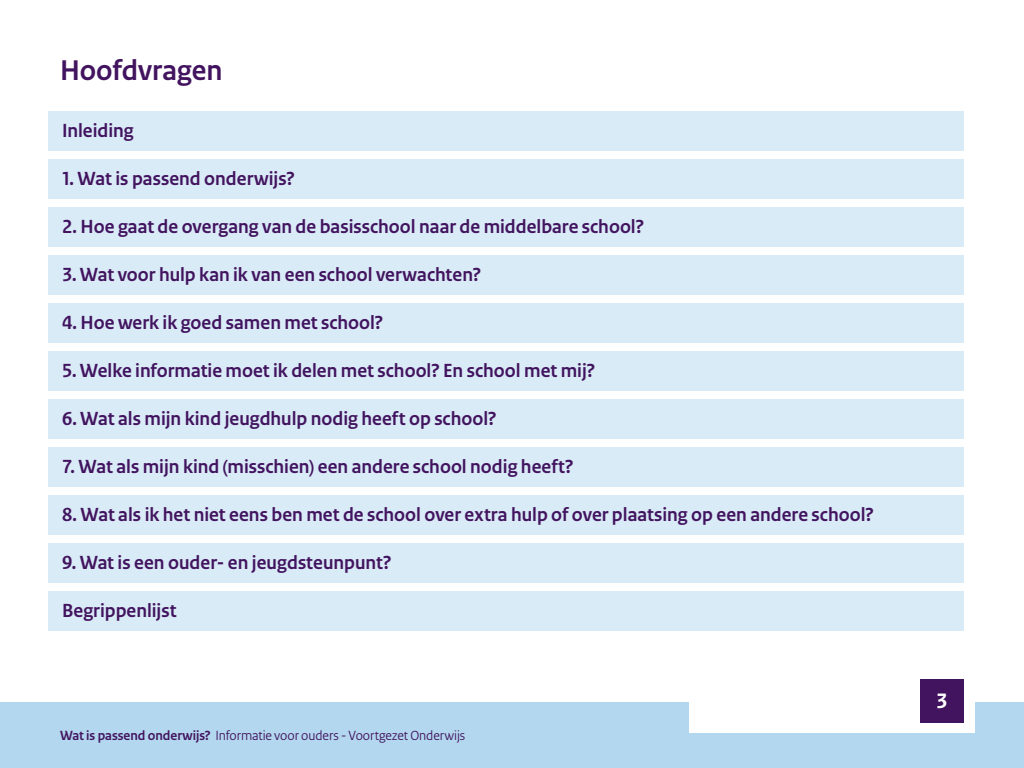
<style>
.page{position:relative;width:1024px;height:768px;background:#fff}
.page>*{position:absolute;margin:0;border:0;box-sizing:border-box;transform-origin:0 0}
.TOC_Titel_Document_I{font:700 30px "Rijksoverheid Sans Heading";color:#42145f}
.t1{font:700 22px "Rijksoverheid Sans Text";color:#fff}
.TOC_Hoofdstuk{font:700 20px "Rijksoverheid Sans Heading";color:#42145f}
.t2{font:14px "Rijksoverheid Sans Heading";letter-spacing:-.005em;color:#42145f}
.s1{font-weight:700}
</style>
<div class="page">
<div style="left:48px;top:111px;width:916px;height:40px;background:#d9ebf7"></div>
<div style="left:48px;top:159px;width:916px;height:40px;background:#d9ebf7"></div>
<div style="left:48px;top:207px;width:916px;height:40px;background:#d9ebf7"></div>
<div style="left:48px;top:255px;width:916px;height:40px;background:#d9ebf7"></div>
<div style="left:48px;top:303px;width:916px;height:40px;background:#d9ebf7"></div>
<div style="left:48px;top:351px;width:916px;height:40px;background:#d9ebf7"></div>
<div style="left:48px;top:399px;width:916px;height:40px;background:#d9ebf7"></div>
<div style="left:48px;top:447px;width:916px;height:40px;background:#d9ebf7"></div>
<div style="left:48px;top:495px;width:916px;height:40px;background:#d9ebf7"></div>
<div style="left:48px;top:543px;width:916px;height:40px;background:#d9ebf7"></div>
<div style="left:48px;top:591px;width:916px;height:40px;background:#d9ebf7"></div>
<div style="left:0;top:702px;width:1024px;height:66px;background:#b2d7ee"></div>
<div style="left:689px;top:670px;width:286px;height:63px;background:#fff"></div>
<div style="left:920px;top:679px;width:44px;height:44px;background:#42145f"></div>
<h2 class="TOC_Titel_Document_I" style="left:60px;top:53px;width:164px">Hoofdvragen</h2>
<h3 class="TOC_Hoofdstuk" style="left:62px;top:119px;width:73px">Inleiding</h3>
<h3 class="TOC_Hoofdstuk" style="left:62px;top:167px;width:234px">1. Wat is passend onderwijs?</h3>
<h3 class="TOC_Hoofdstuk" style="left:62px;top:215px;width:584px">2. Hoe gaat de overgang van de basisschool naar de middelbare school?</h3>
<h3 class="TOC_Hoofdstuk" style="left:62px;top:263px;width:421px">3. Wat voor hulp kan ik van een school verwachten?</h3>
<h3 class="TOC_Hoofdstuk" style="left:62px;top:311px;width:323px">4. Hoe werk ik goed samen met school?</h3>
<h3 class="TOC_Hoofdstuk" style="left:62px;top:359px;width:535px">5. Welke informatie moet ik delen met school? En school met mij?</h3>
<h3 class="TOC_Hoofdstuk" style="left:62px;top:407px;width:436px">6. Wat als mijn kind jeugdhulp nodig heeft op school?</h3>
<h3 class="TOC_Hoofdstuk" style="left:62px;top:455px;width:513px">7. Wat als mijn kind (misschien) een andere school nodig heeft?</h3>
<h3 class="TOC_Hoofdstuk" style="left:62px;top:503px;width:813px">8. Wat als ik het niet eens ben met de school over extra hulp of over plaatsing op een andere school?</h3>
<h3 class="TOC_Hoofdstuk" style="left:62px;top:551px;width:331px">9. Wat is een ouder- en jeugdsteunpunt?</h3>
<h3 class="TOC_Hoofdstuk" style="left:62px;top:599px;width:116px">Begrippenlijst</h3>
<p class="t2" style="left:60px;top:728px;width:407px"><span class="s1">Wat is passend onderwijs?</span> Informatie voor ouders - Voortgezet Onderwijs</p>
<p class="t1" style="left:936px;top:689px;width:13px">3</p>
</div>
